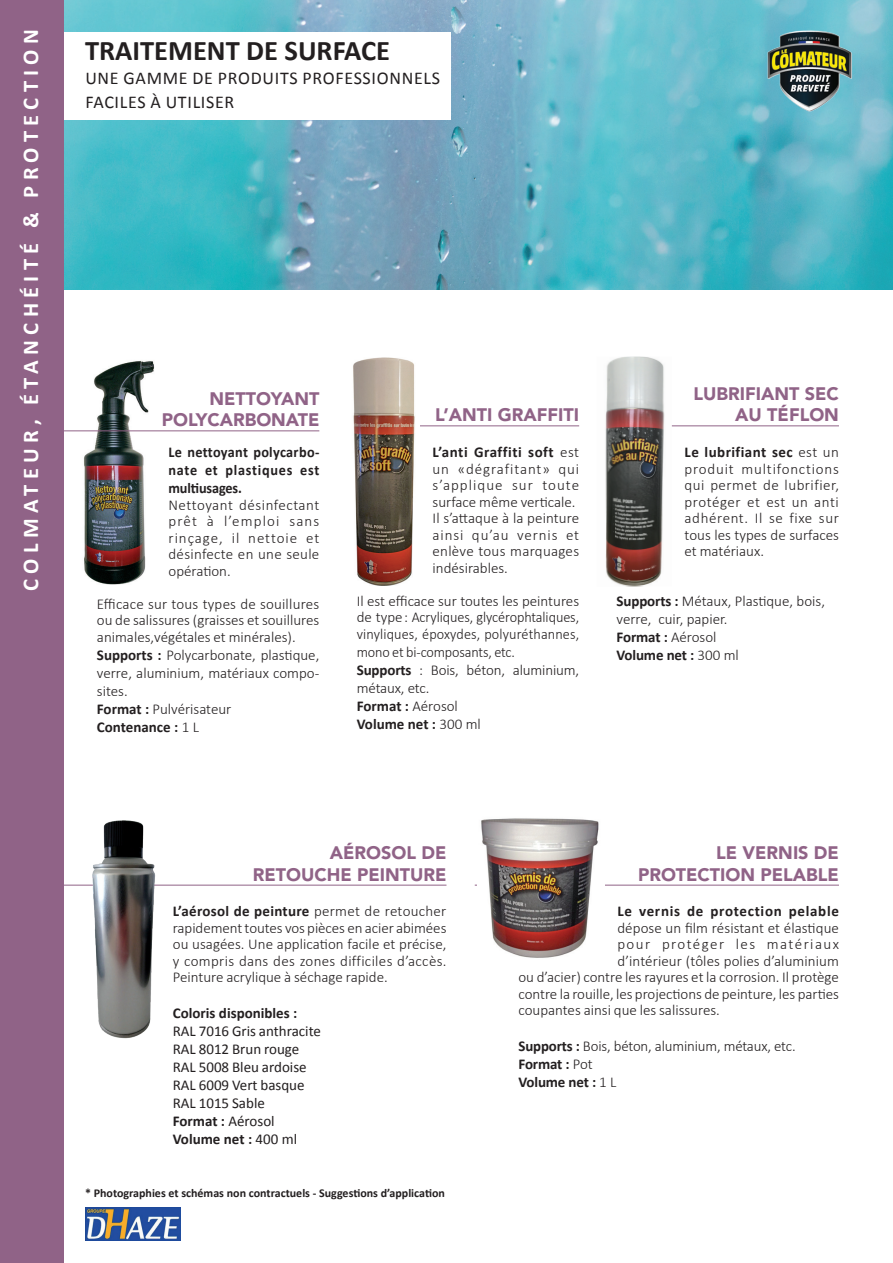
<style>
.page{position:relative;width:893px;height:1263px;background:#fff}
.page>*{position:absolute;margin:0;border:0;box-sizing:border-box;transform-origin:0 0}
.t1{font:700 28.5px "Calibri";color:#231f20}
.t2{font:700 22.5px "Calibri";letter-spacing:.24em;color:#fff}
.t3{font:900 18px/21.6px "Avenir";color:#906387;text-align:right}
.t4{font:18px/24px "Calibri";letter-spacing:.04em;color:#231f20}
.t5{font:300 15px/16.5px "Calibri";color:#231f20;text-align:justify}
.t6{font:300 15px/16.5px "Calibri";letter-spacing:.02em;color:#231f20}
.t7{font:15px/18px "Calibri";color:#231f20}
.t8{font:300 15px/18px "Calibri";color:#231f20;scale:.95 1}
.t9{font:700 15px/18px "Calibri";letter-spacing:.025em;color:#231f20;text-align:justify;scale:.95 1}
.t10{font:700 15px "Calibri";letter-spacing:.045em;color:#231f20}
.t11{font:300 15px "Calibri";letter-spacing:.095em;color:#231f20}
.t12{font:700 15px "Calibri";color:#231f20}
.t13{font:700 12px "Calibri";color:#231f20}
.s1{font-weight:700}
</style>
<div class="page">
<img style="left:64px;top:0;width:829px;height:290px">
<div style="left:3px;top:32px;width:448px;height:87px;background:#fff"></div>
<img style="left:81px;top:360px;width:75px;height:225px">
<hr style="left:31px;top:430px;width:288px;height:1px;background:#906387">
<hr style="left:31px;top:885px;width:415px;height:1px;background:#906387">
<hr style="left:475px;top:885px;width:364px;height:1px;background:#906387">
<hr style="left:605px;top:425px;width:234px;height:1px;background:#906387">
<hr style="left:345px;top:425px;width:234px;height:1px;background:#906387">
<img style="left:345px;top:358px;width:75px;height:227px">
<img style="left:478px;top:818px;width:127px;height:140px">
<img style="left:605px;top:357px;width:67px;height:230px">
<img style="left:85px;top:820px;width:75px;height:219px">
<img style="left:767px;top:29px;width:85px;height:85px">
<div style="left:0;top:0;width:64px;height:1263px;background:#906387"></div>
<img style="left:85px;top:1208px;width:96px;height:32px">
<h2 class="t2" style="left:16px;top:591px;width:563px;rotate:-90deg">COLMATEUR, ÉTANCHÉITÉ &amp; PROTECTION</h2>
<h1 class="t1" style="left:85px;top:32px;width:306px">TRAITEMENT DE SURFACE</h1>
<p class="t4" style="left:85px;top:66px;width:356px">UNE GAMME DE PRODUITS PROFESSIONNELS<br>FACILES À UTILISER</p>
<p class="t3" style="left:162px;top:387px;width:159px">NETTOYANT<br>POLYCARBONATE</p>
<p class="t9" style="left:169px;top:443px;width:160px">Le nettoyant polycarbo&shy;nate et plastiques est multiusages.</p>
<p class="t5" style="left:169px;top:496px;width:152px">Nettoyant désinfectant prêt à l’emploi sans rinçage, il nettoie et désinfecte en une seule opération.</p>
<p class="t5" style="left:97px;top:595px;width:224px">Efficace sur tous types de souillures ou de salissures (graisses et souillures animales,végétales et minérales).</p>
<p class="t5" style="left:97px;top:645px;width:224px;line-height:18px;text-align:left"><span class="s1">Supports :</span> Polycarbonate, plastique, verre, aluminium, matériaux compo&shy;sites.<br><span class="s1">Format :</span> Pulvérisateur<br><span class="s1">Contenance :</span> 1 L</p>
<p class="t3" style="left:694px;top:382px;width:147px">LUBRIFIANT SEC</p>
<p class="t3" style="left:435px;top:404px;width:145px">L’ANTI GRAFFITI</p>
<p class="t3" style="left:735px;top:404px;width:105px">AU TÉFLON</p>
<p class="t6" style="left:433px;top:444px;width:148px"><span class="s1">L’anti Graffiti soft</span> est un «dégrafitant» qui s’applique sur toute surface même verticale.<br>Il s’attaque à la peinture ainsi qu’au vernis et enlève tous marquages indésirables.</p>
<p class="t5" style="left:357px;top:592px;width:224px">Il est efficace sur toutes les peintures de type : Acryliques, glycérophtaliques, vinyliques, époxydes, polyuréthannes,</p>
<p class="t8" style="left:357px;top:642px;width:236px">mono et bi-composants, etc.<br><span class="s1">Supports</span> : Bois, béton, aluminium, métaux, etc.<br><span class="s1">Format :</span> Aérosol<br><span class="s1">Volume net :</span> 300 ml</p>
<p class="t5" style="left:685px;top:444px;width:156px"><span class="s1">Le lubrifiant sec</span> est un produit multifonctions qui permet de lubrifier, protéger et est un anti adhérent. Il se fixe sur tous les types de surfaces et matériaux.</p>
<p class="t5" style="left:617px;top:591px;width:210px;line-height:18px;text-align:left"><span class="s1">Supports :</span> Métaux, Plastique, bois, verre, cuir, papier.<br><span class="s1">Format :</span> Aérosol<br><span class="s1">Volume net :</span> 300 ml</p>
<p class="t3" style="left:253px;top:842px;width:195px">AÉROSOL DE<br>RETOUCHE PEINTURE</p>
<p class="t3" style="left:638px;top:842px;width:202px">LE VERNIS DE<br>PROTECTION PELABLE</p>
<p class="t5" style="left:173px;top:903px;width:275px"><span class="s1">L’aérosol de peinture</span> permet de retoucher rapidement toutes vos pièces en acier abimées ou usagées. Une application facile et précise, y compris dans des zones difficiles d’accès.<br>Peinture acrylique à séchage rapide.</p>
<p class="t12" style="left:173px;top:1004px;width:126px">Coloris disponibles :</p>
<p class="t7" style="left:173px;top:1022px;width:150px">RAL 7016 Gris anthracite<br>RAL 8012 Brun rouge<br>RAL 5008 Bleu ardoise<br>RAL 6009 Vert basque<br>RAL 1015 Sable<br><span class="s1">Format :</span> Aérosol<br><span class="s1">Volume net :</span> 400 ml</p>
<p class="t13" style="left:85px;top:1185px;width:361px">* Photographies et schémas non contractuels - Suggestions d’application</p>
<p class="t10" style="left:617px;top:902px;width:223px">Le vernis de protection pelable</p>
<p class="t5" style="left:617px;top:919px;width:223px">dépose un film résistant et élastique</p>
<p class="t11" style="left:617px;top:935px;width:223px">pour protéger les matériaux</p>
<p class="t5" style="left:617px;top:952px;width:223px">d’intérieur (tôles polies d’aluminium</p>
<p class="t5" style="left:518px;top:969px;width:322px">ou d’acier) contre les rayures et la corrosion. Il protège</p>
<p class="t5" style="left:518px;top:985px;width:322px">contre la rouille, les projections de peinture, les parties</p>
<p class="t5" style="left:518px;top:1002px;width:203px">coupantes ainsi que les salissures.</p>
<p class="t5" style="left:518px;top:1037px;width:279px;line-height:18px;text-align:left"><span class="s1">Supports :</span> Bois, béton, aluminium, métaux, etc.<br><span class="s1">Format :</span> Pot<br><span class="s1">Volume net :</span> 1 L</p>
</div>
